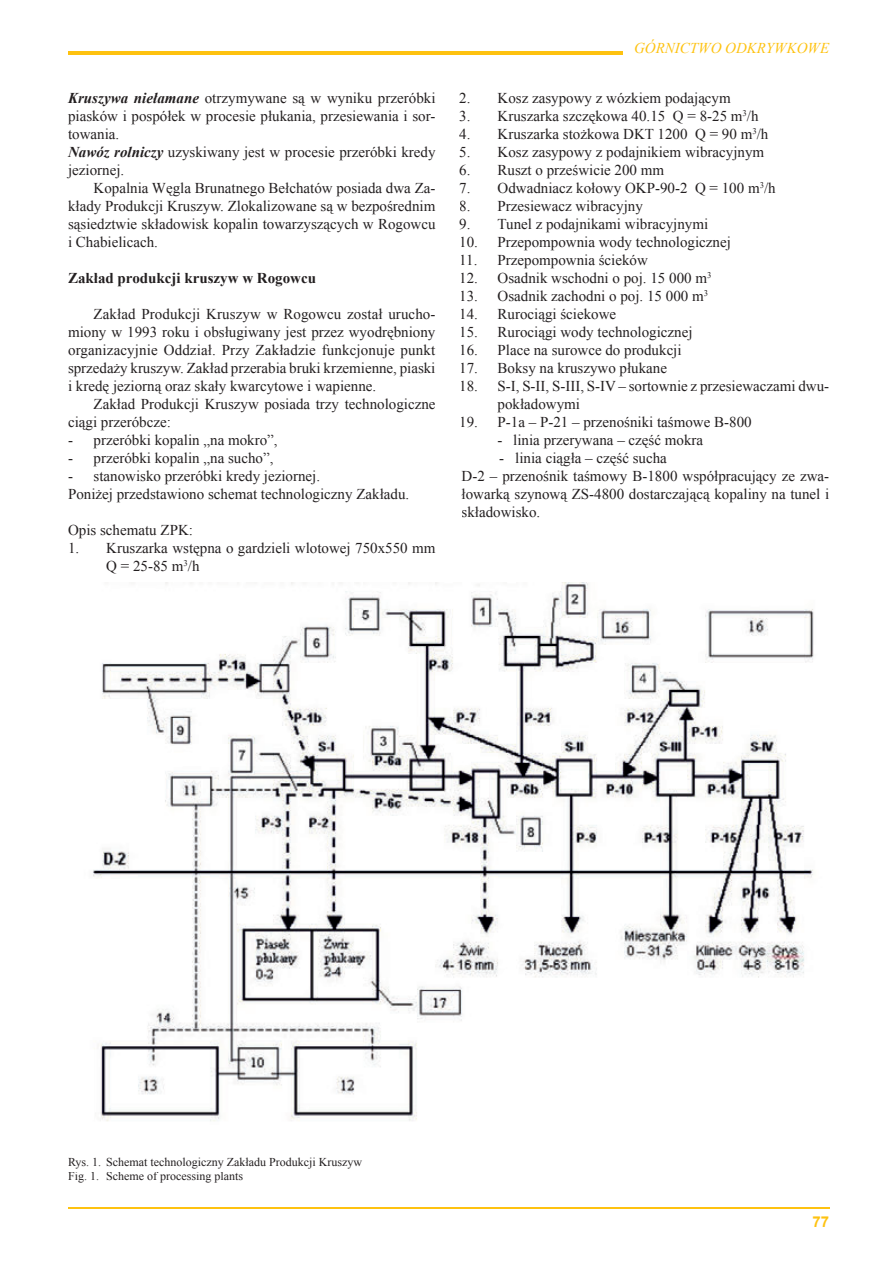
<style>
.page{position:relative;width:893px;height:1263px;background:#fff}
.page>*{position:absolute;margin:0;border:0;box-sizing:border-box;transform-origin:0 0}
.t1{font:15px/18px "Times New Roman";color:#231f20}
.t2{font:700 15px "Times New Roman";color:#231f20}
.t3{font:italic 15px "Times New Roman";color:#fec210}
.t4{font:700 15px "Arial";color:#fec210}
.t5{font:12px/14.4px "Times New Roman";color:#231f20}
.s1{font-weight:700;font-style:italic}
</style>
<div class="page">
<hr style="left:68px;top:1208px;width:761px;height:1px;background:#fec210">
<hr style="left:68px;top:51px;width:555px;height:3px;background:#fec210">
<img style="left:93px;top:582px;width:721px;height:539px">
<p class="t1" style="left:68px;top:89px;width:369px"><span class="s1">Kruszywa niełamane</span> otrzymywane są w wyniku przeróbki piasków i pospółek w procesie płukania, przesiewania i sor&shy;towania.<br><span class="s1">Nawóz rolniczy</span> uzyskiwany jest w procesie przeróbki kredy jeziornej.</p>
<p class="t1" style="left:68px;top:179px;width:369px;text-align:justify;text-indent:26px">Kopalnia Węgla Brunatnego Bełchatów posiada dwa Za&shy;kłady Produkcji Kruszyw. Zlokalizowane są w bezpośrednim sąsiedztwie składowisk kopalin towarzyszących w Rogowcu i Chabielicach.</p>
<p class="t2" style="left:68px;top:268px;width:250px">Zakład produkcji kruszyw w Rogowcu</p>
<p class="t1" style="left:68px;top:305px;width:369px;text-align:justify;text-indent:26px">Zakład Produkcji Kruszyw w Rogowcu został urucho&shy;miony w 1993 roku i obsługiwany jest przez wyodrębniony organizacyjnie Oddział. Przy Zakładzie funkcjonuje punkt sprzedaży kruszyw. Zakład przerabia bruki krzemienne, piaski i kredę jeziorną oraz skały kwarcytowe i wapienne.</p>
<p class="t1" style="left:68px;top:395px;width:369px;text-indent:26px">Zakład Produkcji Kruszyw posiada trzy technologiczne ciągi przeróbcze:</p>
<p class="t1" style="left:68px;top:431px;width:211px">- przeróbki kopalin „na mokro”,</p>
<p class="t1" style="left:68px;top:449px;width:207px">- przeróbki kopalin „na sucho”,</p>
<p class="t1" style="left:68px;top:467px;width:343px">- stanowisko przeróbki kredy jeziornej.<br>Poniżej przedstawiono schemat technologiczny Zakładu.</p>
<p class="t1" style="left:68px;top:521px;width:126px">Opis schematu ZPK:</p>
<p class="t1" style="left:106px;top:539px;width:331px;text-indent:-38px">1. Kruszarka wstępna o gardzieli wlotowej 750x550 mm<br>Q = 25-85 m<sup>3</sup>/h</p>
<p class="t3" style="left:634px;top:37px;width:197px">GÓRNICTWO ODKRYWKOWE</p>
<p class="t1" style="left:459px;top:89px;width:273px">2. Kosz zasypowy z wózkiem podającym</p>
<p class="t1" style="left:459px;top:107px;width:301px">3. Kruszarka szczękowa 40.15 Q = 8-25 m<sup>3</sup>/h</p>
<p class="t1" style="left:459px;top:125px;width:311px">4. Kruszarka stożkowa DKT 1200 Q = 90 m<sup>3</sup>/h</p>
<p class="t1" style="left:459px;top:143px;width:306px">5. Kosz zasypowy z podajnikiem wibracyjnym</p>
<p class="t1" style="left:459px;top:161px;width:206px">6. Ruszt o prześwicie 200 mm</p>
<p class="t1" style="left:459px;top:179px;width:318px">7. Odwadniacz kołowy OKP-90-2 Q = 100 m<sup>3</sup>/h</p>
<p class="t1" style="left:459px;top:197px;width:185px">8. Przesiewacz wibracyjny</p>
<p class="t1" style="left:459px;top:215px;width:250px">9. Tunel z podajnikami wibracyjnymi</p>
<p class="t1" style="left:459px;top:233px;width:273px">10. Przepompownia wody technologicznej</p>
<p class="t1" style="left:459px;top:251px;width:190px">11. Przepompownia ścieków</p>
<p class="t1" style="left:459px;top:269px;width:254px">12. Osadnik wschodni o poj. 15 000 m<sup>3</sup></p>
<p class="t1" style="left:459px;top:287px;width:250px">13. Osadnik zachodni o poj. 15 000 m<sup>3</sup></p>
<p class="t1" style="left:459px;top:305px;width:158px">14. Rurociągi ściekowe</p>
<p class="t1" style="left:459px;top:323px;width:235px">15. Rurociągi wody technologicznej</p>
<p class="t1" style="left:459px;top:341px;width:224px">16. Place na surowce do produkcji</p>
<p class="t1" style="left:459px;top:359px;width:209px">17. Boksy na kruszywo płukane</p>
<p class="t1" style="left:497px;top:377px;width:333px;text-indent:-38px">18. S-I, S-II, S-III, S-IV – sortownie z przesiewaczami dwu&shy;pokładowymi</p>
<p class="t1" style="left:459px;top:413px;width:294px">19. P-1a – P-21 – przenośniki taśmowe B-800</p>
<p class="t1" style="left:497px;top:431px;width:207px">- linia przerywana – część mokra</p>
<p class="t1" style="left:461px;top:449px;width:369px;text-indent:37px">- linia ciągła – część sucha<br>D-2 – przenośnik taśmowy B-1800 współpracujący ze zwa&shy;łowarką szynową ZS-4800 dostarczającą kopaliny na tunel i składowisko.</p>
<p class="t5" style="left:68px;top:1155px;width:296px">Rys. 1. Schemat technologiczny Zakładu Produkcji Kruszyw<br>Fig. 1. Scheme of processing plants</p>
<p class="t4" style="left:812px;top:1212px;width:18px">77</p>
</div>
